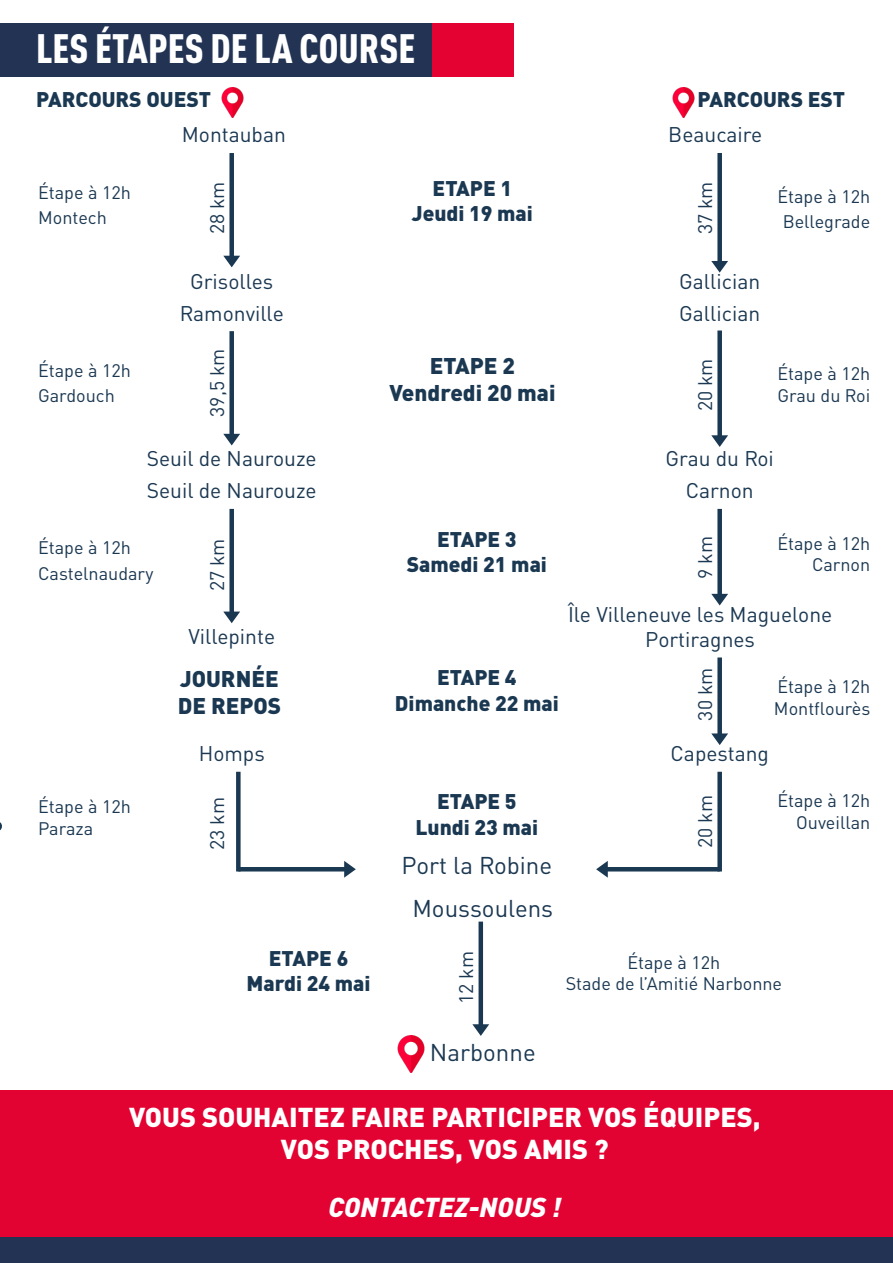
<style>
.page{position:relative;width:893px;height:1263px;background:#fff}
.page>*{position:absolute;margin:0;border:0;box-sizing:border-box;transform-origin:0 0}
.t1{font:900 condensed 40.5px "DINOT";color:#fff}
.t2{font:900 27px/32.4px "DINOT";color:#fff;text-align:center}
.t3{font:italic 900 27px "DINOT";color:#fff}
.t4{font:24px "DINOT";color:#1b3852}
.t5{font:900 22.5px/27px "DINOT";color:#1b3852}
.t6{font:21px/25.2px "DINOT";color:#1b3852;text-align:center}
.t7{font:900 21px/25.2px "DINOT";color:#1b3852;text-align:center}
.t8{font:19.5px "DINOT";color:#1b3852}
.t9{font:18px/21.6px "DINOT";color:#1b3852}
</style>
<div class="page">
<div style="left:0;top:23px;width:432px;height:54px;background:#233353"></div>
<div style="left:432px;top:23px;width:81px;height:54px;background:#e40233"></div>
<div style="left:0;top:1236px;width:893px;height:27px;background:#233353"></div>
<img style="left:672px;top:87px;width:23px;height:30px">
<img style="left:221px;top:87px;width:23px;height:30px">
<img style="left:397px;top:1036px;width:28px;height:37px">
<div style="left:229px;top:153px;width:5px;height:108px;background:#1b3852"></div>
<div style="left:717px;top:153px;width:5px;height:108px;background:#1b3852"></div>
<div style="left:717px;top:330px;width:5px;height:109px;background:#1b3852"></div>
<div style="left:717px;top:509px;width:5px;height:88px;background:#1b3852"></div>
<div style="left:717px;top:657px;width:5px;height:81px;background:#1b3852"></div>
<div style="left:229px;top:331px;width:5px;height:109px;background:#1b3852"></div>
<div style="left:229px;top:509px;width:5px;height:108px;background:#1b3852"></div>
<hr style="left:479px;top:921px;width:4px;height:109px;background:#1b3852">
<svg style="left:223px;top:256px;width:17px;height:11px"></svg>
<svg style="left:223px;top:434px;width:17px;height:11px"></svg>
<svg style="left:223px;top:611px;width:17px;height:12px"></svg>
<svg style="left:472px;top:1024px;width:17px;height:12px"></svg>
<div style="left:236px;top:772px;width:5px;height:99px;background:#1b3852"></div>
<div style="left:717px;top:772px;width:5px;height:99px;background:#1b3852"></div>
<div style="left:0;top:1090px;width:893px;height:146px;background:#e30333"></div>
<hr style="left:238px;top:867px;width:114px;height:4px;background:#1b3852">
<hr style="left:600px;top:867px;width:120px;height:4px;background:#1b3852">
<svg style="left:344px;top:861px;width:12px;height:17px"></svg>
<svg style="left:596px;top:861px;width:12px;height:17px"></svg>
<svg style="left:711px;top:261px;width:17px;height:12px"></svg>
<svg style="left:711px;top:435px;width:17px;height:12px"></svg>
<svg style="left:711px;top:594px;width:17px;height:11px"></svg>
<svg style="left:711px;top:733px;width:17px;height:12px"></svg>
<h1 class="t1" style="left:36px;top:18px;width:380px">LES ÉTAPES DE LA COURSE</h1>
<p class="t7" style="left:36px;top:85px;width:176px">PARCOURS OUEST</p>
<p class="t7" style="left:697px;top:85px;width:149px">PARCOURS EST</p>
<p class="t6" style="left:182px;top:120px;width:106px">Montauban</p>
<p class="t6" style="left:668px;top:120px;width:95px">Beaucaire</p>
<p class="t7" style="left:412px;top:173px;width:123px">ETAPE 1<br>Jeudi 19 mai</p>
<p class="t9" style="left:38px;top:178px;width:94px;line-height:25.2px">Étape à 12h<br>Montech</p>
<p class="t9" style="left:777px;top:183px;width:94px;line-height:25.2px">Étape à 12h<br>Bellegrade</p>
<p class="t8" style="left:202px;top:234px;width:54px;rotate:-90deg">28 km</p>
<p class="t8" style="left:690px;top:234px;width:54px;rotate:-90deg">37 km</p>
<p class="t6" style="left:190px;top:267px;width:85px">Grisolles</p>
<p class="t6" style="left:679px;top:267px;width:82px">Gallician</p>
<p class="t9" style="left:38px;top:356px;width:94px;line-height:25.2px">Étape à 12h<br>Gardouch</p>
<p class="t6" style="left:180px;top:299px;width:106px">Ramonville</p>
<p class="t6" style="left:679px;top:299px;width:82px">Gallician</p>
<p class="t8" style="left:202px;top:417px;width:70px;rotate:-90deg">39,5 km</p>
<p class="t5" style="left:389px;top:350px;width:168px;text-align:center">ETAPE 2<br>Vendredi 20 mai</p>
<p class="t8" style="left:690px;top:411px;width:54px;rotate:-90deg">20 km</p>
<p class="t9" style="left:777px;top:361px;width:94px">Étape à 12h<br>Grau du Roi</p>
<p class="t6" style="left:147px;top:444px;width:171px">Seuil de Naurouze</p>
<p class="t6" style="left:665px;top:444px;width:110px">Grau du Roi</p>
<p class="t6" style="left:147px;top:476px;width:171px">Seuil de Naurouze</p>
<p class="t6" style="left:686px;top:476px;width:70px">Carnon</p>
<p class="t9" style="left:38px;top:534px;width:117px;line-height:25.2px">Étape à 12h<br>Castelnaudary</p>
<p class="t9" style="left:38px;top:794px;width:94px">Étape à 12h<br>Paraza</p>
<p class="t8" style="left:202px;top:591px;width:54px;rotate:-90deg">27 km</p>
<p class="t6" style="left:188px;top:622px;width:88px">Villepinte</p>
<p class="t5" style="left:178px;top:663px;width:105px">JOURNÉE<br>DE REPOS</p>
<p class="t7" style="left:407px;top:525px;width:142px">ETAPE 3<br>Samedi 21 mai</p>
<p class="t7" style="left:395px;top:663px;width:165px">ETAPE 4<br>Dimanche 22 mai</p>
<p class="t8" style="left:690px;top:579px;width:44px;rotate:-90deg">9 km</p>
<p class="t9" style="left:777px;top:531px;width:94px;text-align:right">Étape à 12h<br>Carnon</p>
<p class="t6" style="left:568px;top:599px;width:266px">Île Villeneuve les Maguelone<br>Portiragnes</p>
<p class="t8" style="left:690px;top:721px;width:54px;rotate:-90deg">30 km</p>
<p class="t9" style="left:774px;top:674px;width:98px">Étape à 12h<br>Montflourès</p>
<p class="t6" style="left:199px;top:739px;width:68px">Homps</p>
<p class="t6" style="left:671px;top:739px;width:100px">Capestang</p>
<p class="t8" style="left:202px;top:850px;width:54px;rotate:-90deg">23 km</p>
<p class="t7" style="left:415px;top:787px;width:124px">ETAPE 5<br>Lundi 23 mai</p>
<h3 class="t4" style="left:402px;top:847px;width:152px">Port la Robine</h3>
<h3 class="t4" style="left:412px;top:890px;width:142px">Moussoulens</h3>
<p class="t8" style="left:690px;top:848px;width:54px;rotate:-90deg">20 km</p>
<p class="t9" style="left:777px;top:788px;width:94px;text-align:right">Étape à 12h<br>Ouveillan</p>
<p class="t7" style="left:247px;top:944px;width:125px">ETAPE 6<br>Mardi 24 mai</p>
<p class="t8" style="left:451px;top:1004px;width:54px;rotate:-90deg">12 km</p>
<h3 class="t4" style="left:430px;top:1034px;width:107px">Narbonne</h3>
<p class="t9" style="left:566px;top:950px;width:218px;text-align:center">Étape à 12h<br>Stade de l’Amitié Narbonne</p>
<h2 class="t2" style="left:129px;top:1098px;width:633px">VOUS SOUHAITEZ FAIRE PARTICIPER VOS ÉQUIPES,<br>VOS PROCHES, VOS AMIS ?</h2>
<h2 class="t3" style="left:328px;top:1185px;width:234px">CONTACTEZ-NOUS !</h2>
</div>
